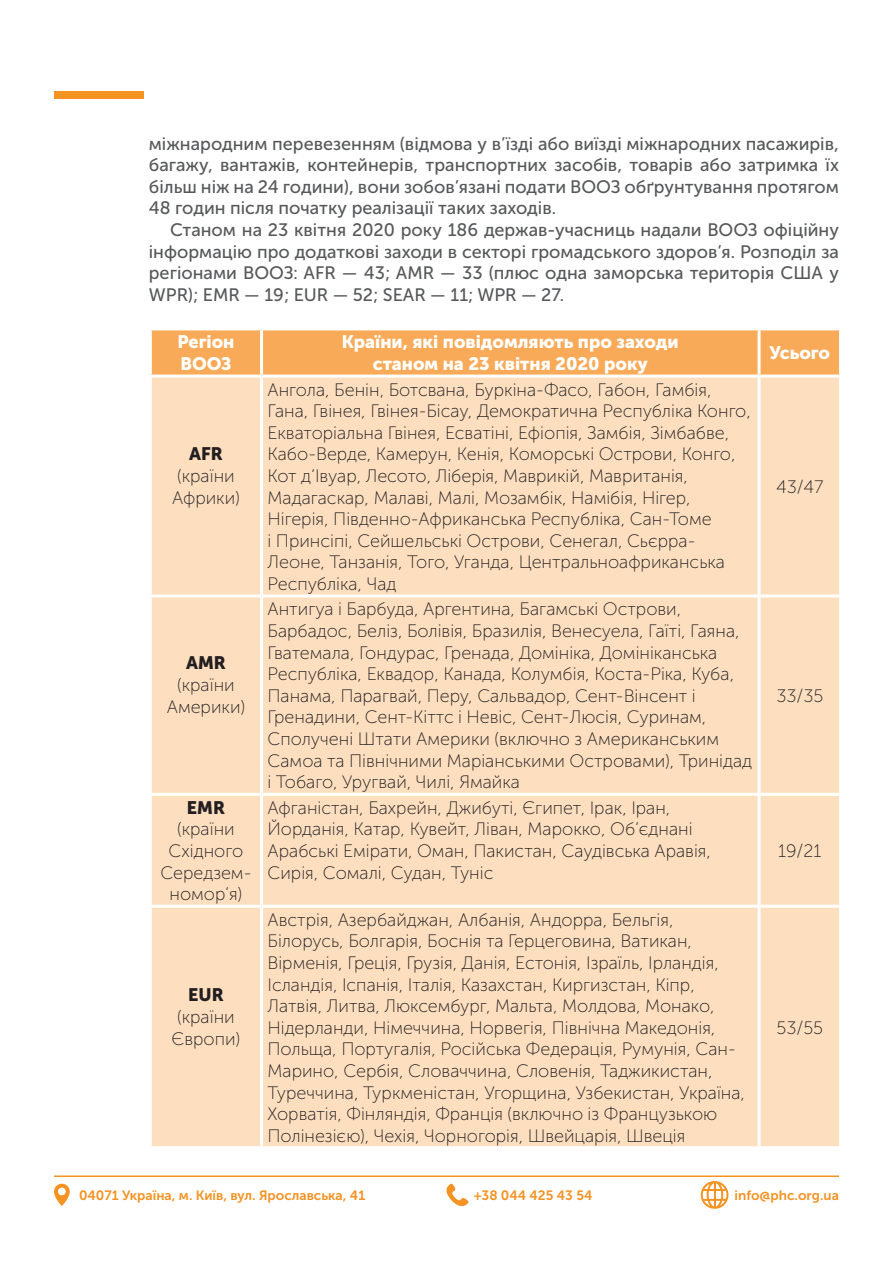
<style>
.page{position:relative;width:893px;height:1263px;background:#fff}
.page>*{position:absolute;margin:0;border:0;box-sizing:border-box;transform-origin:0 0}
.t1{font:18px/21.6px "Museo Sans Cyrl 100";color:#231f20}
.t2{font:18px/21.6px "Museo Sans Cyrl 500";color:#57585a;text-align:justify}
.t3{font:18px/21.6px "Museo Sans Cyrl 900";color:#fff}
.t4{font:18px "Museo Sans Cyrl 900";color:#231f20}
.t5{font:13.5px "Museo Sans Cyrl 700";color:#f49222}
</style>
<div class="page">
<hr style="left:54px;top:1175px;width:785px;height:2px;background:#f49222">
<svg style="left:701px;top:1181px;width:27px;height:28px"></svg>
<svg style="left:54px;top:1184px;width:16px;height:22px"></svg>
<svg style="left:446px;top:1183px;width:23px;height:23px"></svg>
<div style="left:54px;top:91px;width:90px;height:8px;background:#f49222"></div>
<div style="left:152px;top:330px;width:687px;height:45px;background:#f8aa58"></div>
<div style="left:152px;top:378px;width:687px;height:768px;background:#fddfc0"></div>
<hr style="left:260px;top:330px;width:3px;height:45px;background:#fff">
<hr style="left:758px;top:330px;width:3px;height:45px;background:#fff">
<hr style="left:260px;top:378px;width:3px;height:216px;background:#fff">
<hr style="left:758px;top:378px;width:3px;height:216px;background:#fff">
<hr style="left:149px;top:594px;width:113px;height:3px;background:#fff">
<hr style="left:262px;top:594px;width:497px;height:3px;background:#fff">
<hr style="left:260px;top:597px;width:3px;height:196px;background:#fff">
<hr style="left:759px;top:594px;width:83px;height:3px;background:#fff">
<hr style="left:758px;top:597px;width:3px;height:196px;background:#fff">
<hr style="left:149px;top:793px;width:113px;height:3px;background:#fff">
<hr style="left:262px;top:793px;width:497px;height:3px;background:#fff">
<hr style="left:260px;top:796px;width:3px;height:109px;background:#fff">
<hr style="left:759px;top:793px;width:83px;height:3px;background:#fff">
<hr style="left:758px;top:796px;width:3px;height:109px;background:#fff">
<hr style="left:149px;top:905px;width:113px;height:3px;background:#fff">
<hr style="left:262px;top:905px;width:497px;height:3px;background:#fff">
<hr style="left:260px;top:908px;width:3px;height:238px;background:#fff">
<hr style="left:759px;top:905px;width:83px;height:3px;background:#fff">
<hr style="left:758px;top:908px;width:3px;height:238px;background:#fff">
<p class="t2" style="left:149px;top:133px;width:692px">міжнародним перевезенням (відмова у в’їзді або виїзді міжнародних пасажирів, багажу, вантажів, контейнерів, транспортних засобів, товарів або затримка їх більш ніж на 24 години), вони зобов’язані подати ВООЗ обґрунтування протягом 48 годин після початку реалізації таких заходів.</p>
<p class="t2" style="left:149px;top:219px;width:692px;text-indent:21px">Станом на 23 квітня 2020 року 186 держав-учасниць надали ВООЗ офіційну інформацію про додаткові заходи в секторі громадського здоров’я. Розподіл за регіонами ВООЗ: AFR — 43; AMR — 33 (плюс одна заморська територія США у WPR); EMR — 19; EUR — 52; SEAR — 11; WPR — 27.</p>
<p class="t3" style="left:177px;top:331px;width:59px">Регіон<br>ВООЗ</p>
<p class="t3" style="left:342px;top:331px;width:338px">Країни, які повідомляють про заходи</p>
<p class="t3" style="left:769px;top:342px;width:62px">Усього</p>
<p class="t3" style="left:373px;top:353px;width:277px">станом на 23 квітня 2020 року</p>
<p class="t4" style="left:189px;top:444px;width:35px">AFR</p>
<p class="t1" style="left:177px;top:465px;width:59px">(країни</p>
<p class="t1" style="left:172px;top:487px;width:69px">Африки)</p>
<p class="t4" style="left:186px;top:653px;width:41px">AMR</p>
<p class="t1" style="left:167px;top:674px;width:80px;text-align:center">(країни<br>Америки)</p>
<p class="t4" style="left:187px;top:797px;width:39px">EMR</p>
<p class="t1" style="left:160px;top:819px;width:93px;text-align:center">(країни<br>Східного<br>Середзем&shy;номор’я)</p>
<p class="t4" style="left:188px;top:985px;width:37px">EUR</p>
<p class="t1" style="left:177px;top:1006px;width:59px">(країни</p>
<p class="t1" style="left:172px;top:1028px;width:70px">Європи)</p>
<p class="t1" style="left:268px;top:379px;width:485px">Ангола, Бенін, Ботсвана, Буркіна-Фасо, Габон, Гамбія, Гана, Гвінея, Гвінея-Бісау, Демократична Республіка Конго, Екваторіальна Гвінея, Есватіні, Ефіопія, Замбія, Зімбабве, Кабо-Верде, Камерун, Кенія, Коморські Острови, Конго, Кот д’Івуар, Лесото, Ліберія, Маврикій, Мавританія, Мадагаскар, Малаві, Малі, Мозамбік, Намібія, Нігер, Нігерія, Південно-Африканська Республіка, Сан-Томе<br>і Принсіпі, Сейшельські Острови, Сенегал, Сьєрра-Леоне, Танзанія, Того, Уганда, Центральноафриканська Республіка, Чад</p>
<p class="t1" style="left:268px;top:599px;width:486px">Антигуа і Барбуда, Аргентина, Багамські Острови, Барбадос, Беліз, Болівія, Бразилія, Венесуела, Гаїті, Гаяна, Гватемала, Гондурас, Гренада, Домініка, Домініканська Республіка, Еквадор, Канада, Колумбія, Коста-Ріка, Куба, Панама, Парагвай, Перу, Сальвадор, Сент-Вінсент і Гренадини, Сент-Кіттс і Невіс, Сент-Люсія, Суринам, Сполучені Штати Америки (включно з Американським Самоа та Північними Маріанськими Островами), Тринідад і Тобаго, Уругвай, Чилі, Ямайка</p>
<p class="t1" style="left:268px;top:797px;width:445px">Афганістан, Бахрейн, Джибуті, Єгипет, Ірак, Іран, Йорданія, Катар, Кувейт, Ліван, Марокко, Об’єднані Арабські Емірати, Оман, Пакистан, Саудівська Аравія, Сирія, Сомалі, Судан, Туніс</p>
<p class="t1" style="left:268px;top:909px;width:479px">Австрія, Азербайджан, Албанія, Андорра, Бельгія, Білорусь, Болгарія, Боснія та Герцеговина, Ватикан, Вірменія, Греція, Грузія, Данія, Естонія, Ізраїль, Ірландія, Ісландія, Іспанія, Італія, Казахстан, Киргизстан, Кіпр, Латвія, Литва, Люксембург, Мальта, Молдова, Монако, Нідерланди, Німеччина, Норвегія, Північна Македонія, Польща, Португалія, Російська Федерація, Румунія, Сан-Марино, Сербія, Словаччина, Словенія, Таджикистан, Туреччина, Туркменістан, Угорщина, Узбекистан, Україна, Хорватія, Фінляндія, Франція (включно із Французькою Полінезією), Чехія, Чорногорія, Швейцарія, Швеція</p>
<p class="t1" style="left:776px;top:476px;width:49px">43/47</p>
<p class="t1" style="left:776px;top:685px;width:48px">33/35</p>
<p class="t1" style="left:778px;top:840px;width:45px">19/21</p>
<p class="t1" style="left:776px;top:1017px;width:48px">53/55</p>
<p class="t5" style="left:79px;top:1188px;width:288px">04071 Україна, м. Київ, вул. Ярославська, 41</p>
<p class="t5" style="left:474px;top:1188px;width:120px">+38 044 425 43 54</p>
<p class="t5" style="left:735px;top:1188px;width:106px">info@phc.org.ua</p>
</div>
